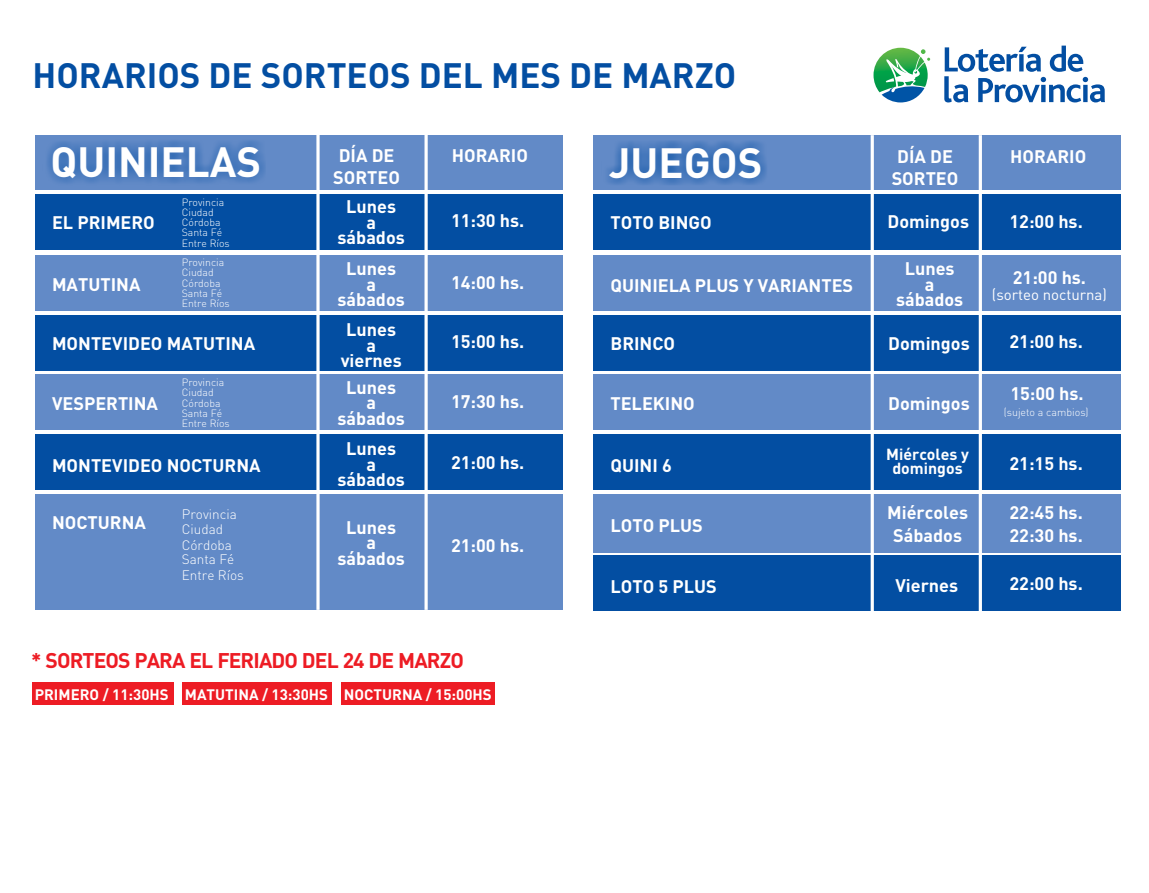
<style>
.page{position:relative;width:1149px;height:893px;background:#fff}
.page>*{position:absolute;margin:0;border:0;box-sizing:border-box;transform-origin:0 0}
.t1{font:700 41.7px "DIN";color:#fff}
.t2{font:700 34.8px "DIN";color:#034ea2}
.t3{font:700 21px "DIN";letter-spacing:-.045em;color:#ed1c24}
.t4{font:700 18px/15.6px "DIN";color:#fff;text-align:center}
.t5{font:700 15.9px/14px "DIN";color:#fff;text-align:center}
.t6{font:700 15px "DIN";color:#fff}
.t7{font:15px "DIN";color:#fff}
.t8{font:300 13.5px/15.6px "DIN";color:#fff}
.t9{font:300 10.65px "DIN";color:#fff}
.t10{font:300 10.5px/10.4px "DIN";color:#fff}
</style>
<div class="page">
<div style="left:593px;top:555px;width:527px;height:55px;background:#034ea2"></div>
<div style="left:35px;top:135px;width:527px;height:55px;background:#628ac7"></div>
<div style="left:35px;top:374px;width:527px;height:56px;background:#628ac7"></div>
<div style="left:35px;top:315px;width:527px;height:56px;background:#034ea2"></div>
<div style="left:35px;top:494px;width:527px;height:116px;background:#628ac7"></div>
<div style="left:35px;top:434px;width:527px;height:55px;background:#034ea2"></div>
<div style="left:35px;top:255px;width:527px;height:55px;background:#628ac7"></div>
<div style="left:35px;top:194px;width:527px;height:55px;background:#034ea2"></div>
<svg style="left:944px;top:46px;width:160px;height:56px"></svg>
<svg style="left:873px;top:48px;width:56px;height:54px"></svg>
<hr style="left:316px;top:135px;width:3px;height:475px;background:#fff">
<hr style="left:424px;top:135px;width:3px;height:475px;background:#fff">
<div style="left:593px;top:135px;width:527px;height:55px;background:#628ac7"></div>
<div style="left:593px;top:375px;width:527px;height:55px;background:#628ac7"></div>
<div style="left:593px;top:316px;width:527px;height:55px;background:#034ea2"></div>
<div style="left:593px;top:494px;width:527px;height:58px;background:#628ac7"></div>
<div style="left:593px;top:434px;width:527px;height:56px;background:#034ea2"></div>
<div style="left:593px;top:255px;width:527px;height:56px;background:#628ac7"></div>
<div style="left:593px;top:194px;width:527px;height:56px;background:#034ea2"></div>
<hr style="left:870px;top:135px;width:3px;height:519px;background:#fff">
<svg style="left:608px;top:141px;width:158px;height:44px;fill:#47b"></svg>
<svg style="left:47px;top:141px;width:218px;height:42px"></svg>
<hr style="left:978px;top:135px;width:3px;height:519px;background:#fff">
<div style="left:182px;top:682px;width:149px;height:22px;background:#ed1c24"></div>
<div style="left:341px;top:682px;width:154px;height:22px;background:#ed1c24"></div>
<div style="left:32px;top:682px;width:142px;height:22px;background:#ed1c24"></div>
<h2 class="t2" style="left:33px;top:54px;width:705px">HORARIOS DE SORTEOS DEL MES DE MARZO</h2>
<p class="t4" style="left:333px;top:144px;width:68px;line-height:22px">DÍA DE<br>SORTEO</p>
<p class="t4" style="left:451px;top:147px;width:78px">HORARIO</p>
<p class="t4" style="left:891px;top:144px;width:68px;line-height:22px">DÍA DE<br>SORTEO</p>
<p class="t4" style="left:887px;top:213px;width:83px">Domingos</p>
<p class="t4" style="left:895px;top:260px;width:69px">Lunes<br>a sábados</p>
<p class="t4" style="left:888px;top:335px;width:83px">Domingos</p>
<h1 class="t1" style="left:51px;top:136px;width:212px">QUINIELAS</h1>
<p class="t4" style="left:1009px;top:148px;width:78px">HORARIO</p>
<p class="t4" style="left:1009px;top:213px;width:75px">12:00 hs.</p>
<h1 class="t1" style="left:609px;top:136px;width:155px">JUEGOS</h1>
<p class="t10" style="left:182px;top:197px;width:49px">Provincia<br>Ciudad<br>Córdoba<br>Santa Fé<br>Entre Ríos</p>
<p class="t4" style="left:337px;top:198px;width:69px">Lunes<br>a sábados</p>
<p class="t4" style="left:337px;top:260px;width:69px">Lunes<br>a sábados</p>
<p class="t4" style="left:340px;top:321px;width:63px">Lunes a viernes</p>
<p class="t4" style="left:337px;top:379px;width:69px">Lunes<br>a sábados</p>
<p class="t4" style="left:337px;top:440px;width:69px">Lunes<br>a sábados</p>
<p class="t4" style="left:337px;top:519px;width:69px">Lunes<br>a sábados</p>
<p class="t4" style="left:451px;top:212px;width:75px">11:30 hs.</p>
<p class="t4" style="left:52px;top:214px;width:104px">EL PRIMERO</p>
<p class="t4" style="left:610px;top:214px;width:103px">TOTO BINGO</p>
<p class="t10" style="left:182px;top:257px;width:49px">Provincia<br>Ciudad<br>Córdoba<br>Santa Fé<br>Entre Ríos</p>
<p class="t4" style="left:1012px;top:269px;width:75px">21:00 hs.</p>
<p class="t7" style="left:991px;top:285px;width:117px">(sorteo nocturna)</p>
<p class="t4" style="left:1009px;top:333px;width:75px">21:00 hs.</p>
<p class="t4" style="left:1010px;top:385px;width:75px">15:00 hs.</p>
<p class="t4" style="left:451px;top:274px;width:75px">14:00 hs.</p>
<p class="t4" style="left:52px;top:276px;width:90px">MATUTINA</p>
<p class="t4" style="left:610px;top:277px;width:244px">QUINIELA PLUS Y VARIANTES</p>
<p class="t4" style="left:451px;top:333px;width:75px">15:00 hs.</p>
<p class="t4" style="left:52px;top:335px;width:205px">MONTEVIDEO MATUTINA</p>
<p class="t4" style="left:610px;top:335px;width:66px">BRINCO</p>
<p class="t10" style="left:182px;top:377px;width:49px">Provincia<br>Ciudad<br>Córdoba<br>Santa Fé<br>Entre Ríos</p>
<p class="t4" style="left:451px;top:393px;width:75px">17:30 hs.</p>
<p class="t4" style="left:52px;top:395px;width:108px">VESPERTINA</p>
<p class="t4" style="left:888px;top:395px;width:83px">Domingos</p>
<p class="t4" style="left:610px;top:395px;width:86px">TELEKINO</p>
<p class="t9" style="left:1003px;top:405px;width:86px">(sujeto a cambios)</p>
<p class="t5" style="left:885px;top:447px;width:84px">Miércoles y domingos</p>
<p class="t4" style="left:451px;top:454px;width:75px">21:00 hs.</p>
<p class="t4" style="left:1009px;top:455px;width:75px">21:15 hs.</p>
<p class="t4" style="left:1009px;top:505px;width:75px">22:45 hs.</p>
<p class="t4" style="left:52px;top:457px;width:210px">MONTEVIDEO NOCTURNA</p>
<p class="t4" style="left:610px;top:457px;width:63px">QUINI 6</p>
<p class="t4" style="left:886px;top:501px;width:82px;line-height:22.6px">Miércoles<br>Sábados</p>
<p class="t8" style="left:182px;top:506px;width:57px">Provincia<br>Ciudad<br>Córdoba</p>
<p class="t8" style="left:182px;top:551px;width:64px;line-height:16px">Santa Fé<br>Entre Ríos</p>
<p class="t4" style="left:52px;top:514px;width:95px">NOCTURNA</p>
<p class="t4" style="left:610px;top:517px;width:94px">LOTO PLUS</p>
<p class="t4" style="left:1009px;top:527px;width:75px">22:30 hs.</p>
<p class="t4" style="left:451px;top:537px;width:75px">21:00 hs.</p>
<p class="t4" style="left:1009px;top:576px;width:75px">22:00 hs.</p>
<p class="t4" style="left:610px;top:578px;width:108px">LOTO 5 PLUS</p>
<p class="t4" style="left:895px;top:577px;width:64px">Viernes</p>
<p class="t3" style="left:31px;top:647px;width:434px">* SORTEOS PARA EL FERIADO DEL 24 DE MARZO</p>
<p class="t6" style="left:35px;top:684px;width:135px">PRIMERO / 11:30HS</p>
<p class="t6" style="left:185px;top:684px;width:308px">MATUTINA / 13:30HS NOCTURNA / 15:00HS</p>
</div>
